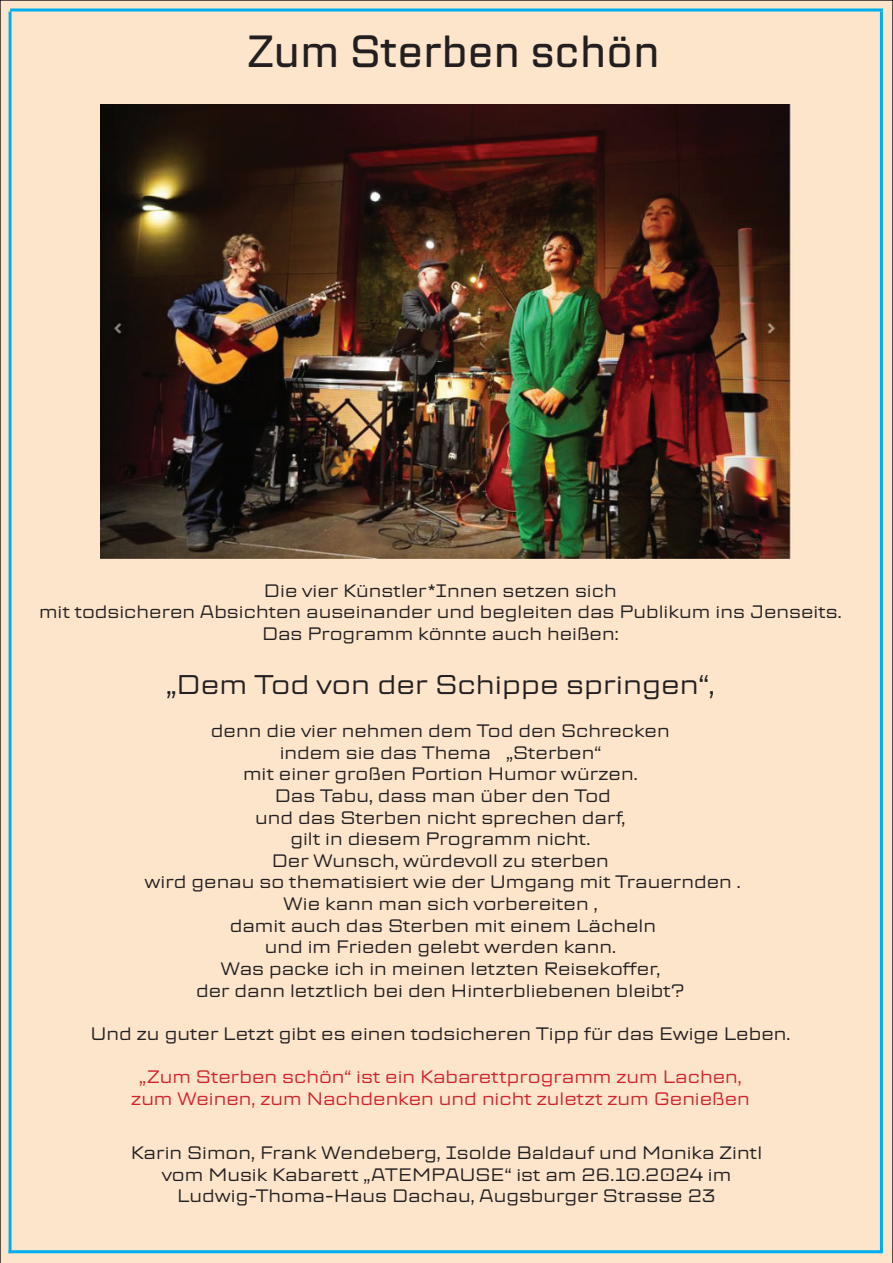
<style>
.page{position:relative;width:893px;height:1263px;background:#fce5cb}
.page>*{position:absolute;margin:0;border:0;box-sizing:border-box;transform-origin:0 0}
.t1{font:500 45px "TT Lakes Neue Trial";color:#231f20}
.t2{font:27px "TT Lakes Neue Trl Ext";color:#231f20}
.t3{font:18px "TT Lakes Neue Trl Ext";color:#231f20}
.t4{font:18px "TT Lakes Neue Trl Ext";color:#d1232a}
</style>
<div class="page">
<img style="left:101px;top:105px;width:691px;height:453px">
<hr style="left:10px;top:9px;width:873px;height:3px;background:#00aeef">
<hr style="left:880px;top:12px;width:3px;height:1241px;background:#00aeef">
<hr style="left:9px;top:11px;width:3px;height:1242px;background:#00aeef">
<hr style="left:9px;top:1250px;width:872px;height:3px;background:#00aeef">
<p class="t1" style="left:247px;top:25px;width:414px">Zum Sterben schön</p>
<p class="t3" style="left:264px;top:580px;width:354px">Die vier Künstler*Innen setzen sich</p>
<p class="t3" style="left:39px;top:601px;width:804px">mit todsicheren Absichten auseinander und begleiten das Publikum ins Jenseits.</p>
<p class="t3" style="left:262px;top:623px;width:358px">Das Programm könnte auch heißen:</p>
<p class="t2" style="left:166px;top:669px;width:550px">„Dem Tod von der Schippe springen“,</p>
<p class="t3" style="left:211px;top:720px;width:460px">denn die vier nehmen dem Tod den Schrecken</p>
<p class="t3" style="left:280px;top:742px;width:323px">indem sie das Thema „Sterben“</p>
<p class="t3" style="left:243px;top:763px;width:396px">mit einer großen Portion Humor würzen.</p>
<p class="t3" style="left:275px;top:785px;width:337px">Das Tabu, dass man über den Tod</p>
<p class="t3" style="left:255px;top:807px;width:372px">und das Sterben nicht sprechen darf,</p>
<p class="t3" style="left:290px;top:828px;width:301px">gilt in diesem Programm nicht.</p>
<p class="t3" style="left:272px;top:850px;width:339px">Der Wunsch, würdevoll zu sterben</p>
<p class="t3" style="left:145px;top:871px;width:598px">wird genau so thematisiert wie der Umgang mit Trauernden .</p>
<p class="t3" style="left:283px;top:893px;width:316px">Wie kann man sich vorbereiten ,</p>
<p class="t3" style="left:230px;top:915px;width:428px">damit auch das Sterben mit einem Lächeln</p>
<p class="t3" style="left:265px;top:936px;width:353px">und im Frieden gelebt werden kann.</p>
<p class="t3" style="left:220px;top:958px;width:441px">Was packe ich in meinen letzten Reisekoffer,</p>
<p class="t3" style="left:196px;top:979px;width:490px">der dann letztlich bei den Hinterbliebenen bleibt?</p>
<p class="t3" style="left:90px;top:1023px;width:701px">Und zu guter Letzt gibt es einen todsicheren Tipp für das Ewige Leben.</p>
<p class="t4" style="left:139px;top:1066px;width:604px">„Zum Sterben schön“ ist ein Kabarettprogramm zum Lachen,</p>
<p class="t4" style="left:131px;top:1087px;width:621px">zum Weinen, zum Nachdenken und nicht zuletzt zum Genießen</p>
<p class="t3" style="left:131px;top:1142px;width:633px">Karin Simon, Frank Wendeberg, Isolde Baldauf und Monika Zintl</p>
<p class="t3" style="left:162px;top:1164px;width:571px">vom Musik Kabarett „ATEMPAUSE“ ist am 26.10.2024 im</p>
<p class="t3" style="left:177px;top:1185px;width:540px">Ludwig-Thoma-Haus Dachau, Augsburger Strasse 23</p>
</div>
